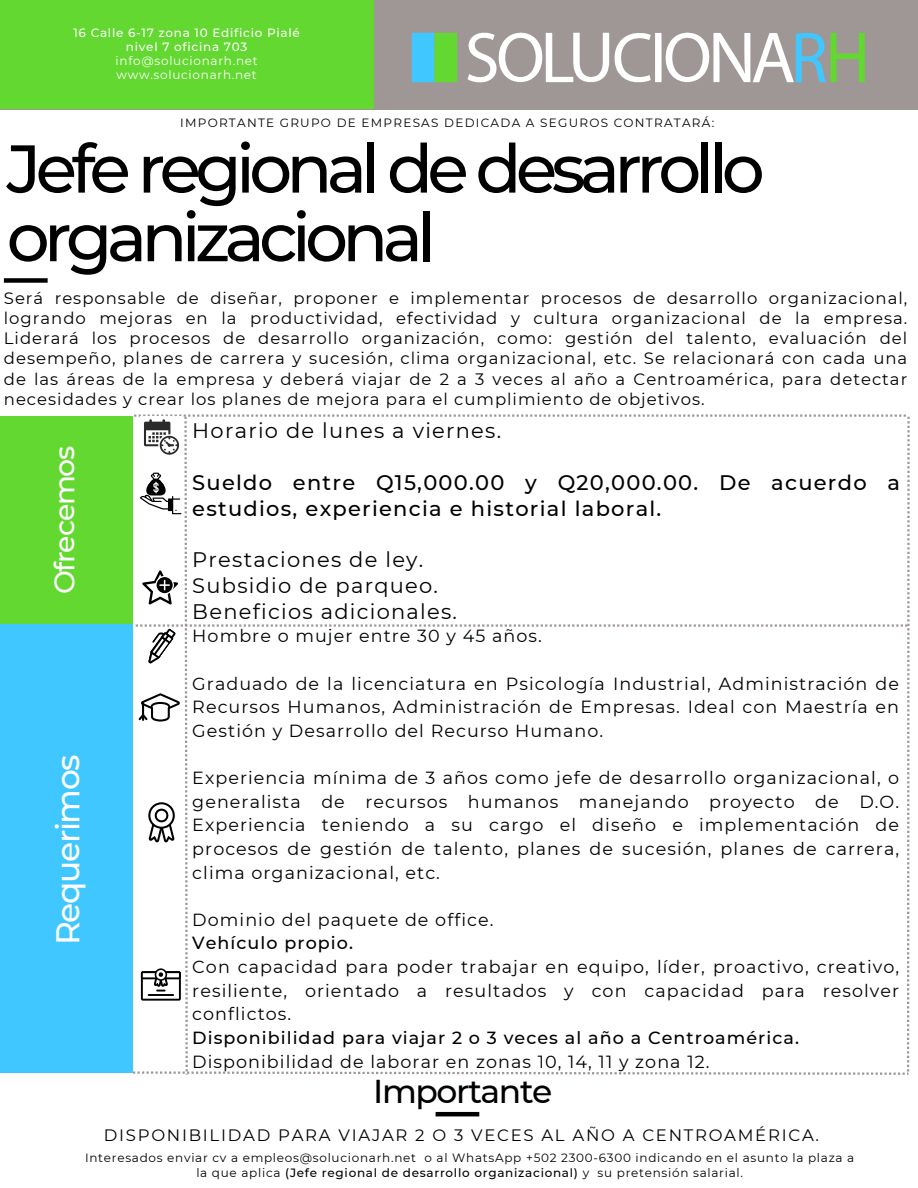
<style>
.page{position:relative;width:918px;height:1188px;background:#fff}
.page>*{position:absolute;margin:0;border:0;box-sizing:border-box;transform-origin:0 0}
.t1{font:500 67.5px/68.7px "Montserrat";letter-spacing:-.085em;color:#000}
.t2{font:500 33px "Montserrat";letter-spacing:-.04em;color:#000}
.t3{font:500 32.85px "Montserrat";letter-spacing:-.04em;color:#fefefe}
.t4{font:500 28.35px "Montserrat";letter-spacing:-.04em;color:#fefefe}
.t5{font:21px "Montserrat";letter-spacing:.06em;color:#000}
.t6{font:500 21px/25.8px "Montserrat";letter-spacing:.06em;color:#000}
.t7{font:17.55px/23.7px "Montserrat";letter-spacing:.06em;color:#000;text-align:justify}
.t8{font:500 17.55px "Montserrat";letter-spacing:.06em;color:#000}
.t9{font:16.5px/20.2px "Montserrat";letter-spacing:.08em;color:#000;text-align:justify}
.t10{font:16.5px "Montserrat";letter-spacing:.105em;color:#000}
.t11{font:12px/15px "Montserrat";letter-spacing:.06em;color:#000;text-align:center}
.t12{font:12px "Montserrat";letter-spacing:.105em;color:#000}
.t13{font:500 12px/14px "Montserrat";letter-spacing:.06em;color:#fff;text-align:center}
.t14{font:12px "Montserrat";letter-spacing:.06em;color:#fff}
.s1{font-weight:500}
</style>
<div class="page">
<div style="left:0;top:0;width:918px;height:109px;background:#9f9796"></div>
<div style="left:0;top:0;width:373px;height:109px;background:#62d830"></div>
<svg style="left:412px;top:33px;width:45px;height:49px;background:#52cf96"></svg>
<svg style="left:467px;top:33px;width:398px;height:49px"></svg>
<div style="left:0;top:416px;width:133px;height:208px;background:#62d830"></div>
<hr style="left:436px;top:1112px;width:43px;height:4px;background:#000">
<div style="left:0;top:624px;width:133px;height:449px;background:#41c7ff"></div>
<div style="left:4px;top:278px;width:44px;height:5px;background:#000"></div>
<svg style="left:133px;top:414px;width:777px;height:661px"></svg>
<p class="t13" style="left:73px;top:25px;width:228px">16 Calle 6-17 zona 10 Edificio Pialé nivel 7 oficina 703</p>
<p class="t14" style="left:116px;top:53px;width:144px">info@solucionarh.net</p>
<p class="t14" style="left:117px;top:67px;width:142px">www.solucionarh.net</p>
<p class="t12" style="left:180px;top:116px;width:536px">IMPORTANTE GRUPO DE EMPRESAS DEDICADA A SEGUROS CONTRATARÁ:</p>
<p class="t1" style="left:7px;top:134px;width:759px">Jefe regional de desarrollo organizacional</p>
<p class="t9" style="left:4px;top:288px;width:905px">Será responsable de diseñar, proponer e implementar procesos de desarrollo organizacional, logrando mejoras en la productividad, efectividad y cultura organizacional de la empresa.<br>Liderará los procesos de desarrollo organización, como: gestión del talento, evaluación del desempeño, planes de carrera y sucesión, clima organizacional, etc. Se relacionará con cada una de las áreas de la empresa y deberá viajar de 2 a 3 veces al año a Centroamérica, para detectar necesidades y crear los planes de mejora para el cumplimiento de objetivos.</p>
<p class="t4" style="left:47px;top:594px;width:150px;rotate:-90deg">Ofrecemos</p>
<p class="t3" style="left:48px;top:945px;width:192px;rotate:-90deg">Requerimos</p>
<p class="t5" style="left:192px;top:418px;width:310px">Horario de lunes a viernes.</p>
<p class="t6" style="left:192px;top:469px;width:709px">Sueldo entre Q15,000.00 y Q20,000.00. De acuerdo a estudios, experiencia e historial laboral.</p>
<p class="t5" style="left:192px;top:547px;width:233px">Prestaciones de ley.</p>
<p class="t5" style="left:192px;top:573px;width:247px">Subsidio de parqueo.</p>
<p class="t5" style="left:192px;top:599px;width:266px">Beneficios adicionales.</p>
<p class="t7" style="left:192px;top:624px;width:351px">Hombre o mujer entre 30 y 45 años.</p>
<p class="t7" style="left:192px;top:671px;width:708px">Graduado de la licenciatura en Psicología Industrial, Administración de Recursos Humanos, Administración de Empresas. Ideal con Maestría en Gestión y Desarrollo del Recurso Humano.</p>
<p class="t7" style="left:192px;top:766px;width:708px">Experiencia mínima de 3 años como jefe de desarrollo organizacional, o generalista de recursos humanos manejando proyecto de D.O.<br>Experiencia teniendo a su cargo el diseño e implementación de procesos de gestión de talento, planes de sucesión, planes de carrera, clima organizacional, etc.</p>
<p class="t7" style="left:192px;top:908px;width:303px">Dominio del paquete de office.</p>
<p class="t8" style="left:192px;top:932px;width:162px">Vehículo propio.</p>
<p class="t7" style="left:192px;top:955px;width:708px">Con capacidad para poder trabajar en equipo, líder, proactivo, creativo, resiliente, orientado a resultados y con capacidad para resolver conflictos.</p>
<p class="t8" style="left:192px;top:1027px;width:608px">Disponibilidad para viajar 2 o 3 veces al año a Centroamérica.</p>
<p class="t7" style="left:192px;top:1049px;width:519px">Disponibilidad de laborar en zonas 10, 14, 11 y zona 12.</p>
<p class="t2" style="left:373px;top:1071px;width:181px">Importante</p>
<p class="t10" style="left:104px;top:1125px;width:717px">DISPONIBILIDAD PARA VIAJAR 2 O 3 VECES AL AÑO A CENTROAMÉRICA.</p>
<p class="t11" style="left:85px;top:1150px;width:771px">Interesados enviar cv a empleos@solucionarh.net o al WhatsApp +502 2300-6300 indicando en el asunto la plaza a la que aplica <span class="s1">(Jefe regional de desarrollo organizacional)</span> y su pretensión salarial.</p>
</div>
